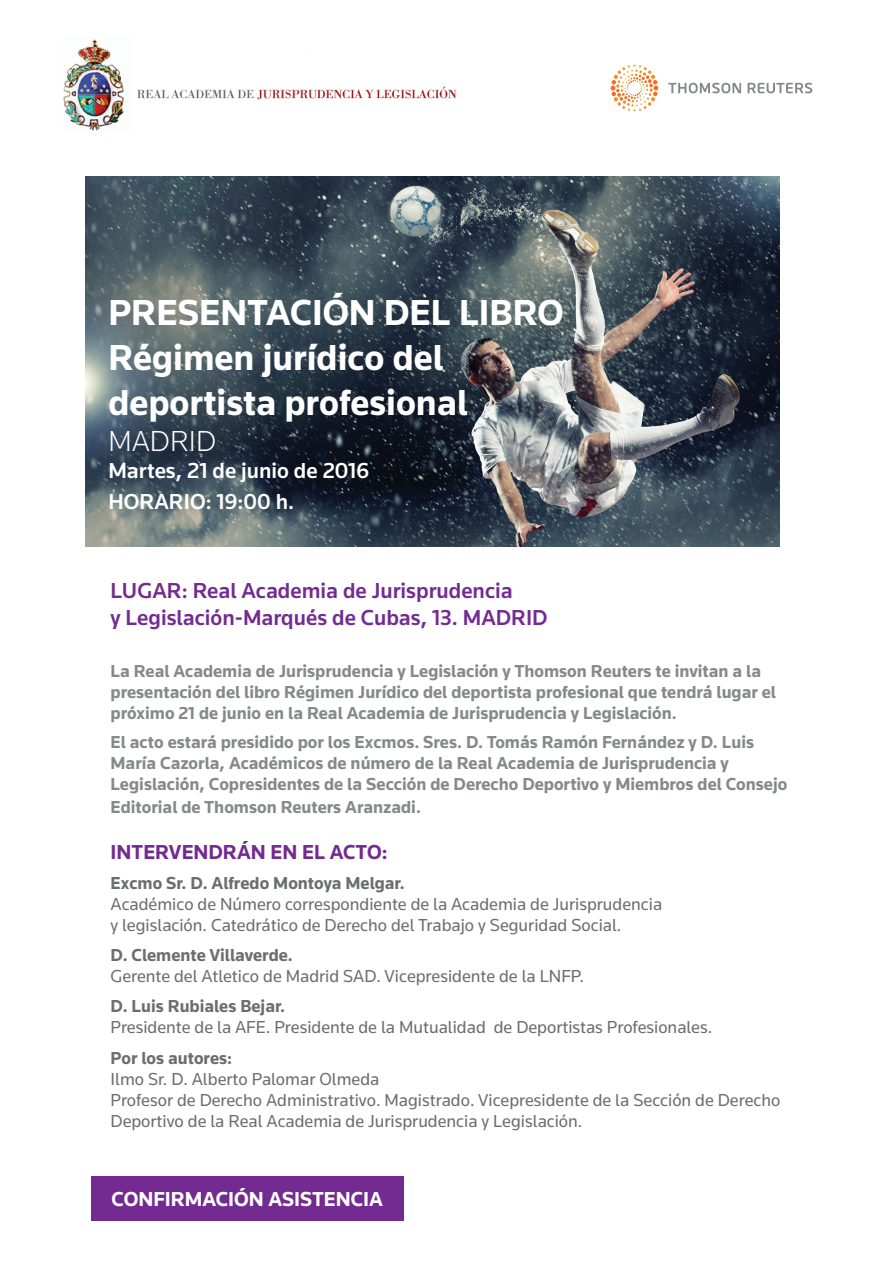
<style>
.page{position:relative;width:893px;height:1263px;background:#fff}
.page>*{position:absolute;margin:0;border:0;box-sizing:border-box;transform-origin:0 0}
.t1{font:700 37.5px/45px "Knowledge";color:#fff}
.t2{font:300 30px "Knowledge";color:#fff}
.t3{font:500 22.5px/27px "Knowledge";color:#742b91}
.t4{font:500 22.5px/31.2px "Knowledge";color:#fff}
.t5{font:700 21px "Knowledge";color:#fff}
.t6{font:700 21px "Knowledge";color:#742b91}
.t7{font:700 18px/21.5px "Knowledge";color:#86888b}
.t8{font:18px/21px "Knowledge";color:#6c6d70}
.t9{font:700 18px "Knowledge";color:#6c6d70}
</style>
<div class="page">
<img style="left:85px;top:176px;width:695px;height:370px">
<svg style="left:668px;top:83px;width:144px;height:10px"></svg>
<svg style="left:611px;top:65px;width:47px;height:46px"></svg>
<div style="left:91px;top:1176px;width:313px;height:44px;background:#742b91"></div>
<img style="left:64px;top:39px;width:392px;height:92px">
<h1 class="t1" style="left:108px;top:289px;width:457px">PRESENTACIÓN DEL LIBRO<br>Régimen jurídico del deportista profesional</h1>
<h2 class="t2" style="left:108px;top:422px;width:109px">MADRID</h2>
<p class="t4" style="left:108px;top:454px;width:262px">Martes, 21 de junio de 2016<br>HORARIO: 19:00 h.</p>
<p class="t3" style="left:111px;top:576px;width:438px">LUGAR: Real Academia de Jurisprudencia<br>y Legislación-Marqués de Cubas, 13. MADRID</p>
<p class="t7" style="left:111px;top:660px;width:667px;line-height:21px">La Real Academia de Jurisprudencia y Legislación y Thomson Reuters te invitan a la presentación del libro Régimen Jurídico del deportista profesional que tendrá lugar el próximo 21 de junio en la Real Academia de Jurisprudencia y Legislación.</p>
<p class="t7" style="left:111px;top:731px;width:678px">El acto estará presidido por los Excmos. Sres. D. Tomás Ramón Fernández y D. Luis María Cazorla, Académicos de número de la Real Academia de Jurisprudencia y Legislación, Copresidentes de la Sección de Derecho Deportivo y Miembros del Consejo Editorial de Thomson Reuters Aranzadi.</p>
<p class="t6" style="left:111px;top:839px;width:278px">INTERVENDRÁN EN EL ACTO:</p>
<p class="t9" style="left:111px;top:872px;width:296px">Excmo Sr. D. Alfredo Montoya Melgar.</p>
<p class="t8" style="left:111px;top:893px;width:553px">Académico de Número correspondiente de la Academia de Jurisprudencia y legislación. Catedrático de Derecho del Trabajo y Seguridad Social.</p>
<p class="t9" style="left:111px;top:944px;width:184px">D. Clemente Villaverde.</p>
<p class="t8" style="left:111px;top:965px;width:475px">Gerente del Atletico de Madrid SAD. Vicepresidente de la LNFP.</p>
<p class="t9" style="left:111px;top:995px;width:176px">D. Luis Rubiales Bejar.</p>
<p class="t8" style="left:111px;top:1016px;width:603px">Presidente de la AFE. Presidente de la Mutualidad de Deportistas Profesionales.</p>
<p class="t9" style="left:111px;top:1046px;width:123px">Por los autores:</p>
<p class="t8" style="left:111px;top:1068px;width:671px">Ilmo Sr. D. Alberto Palomar Olmeda<br>Profesor de Derecho Administrativo. Magistrado. Vicepresidente de la Sección de Derecho<br>Deportivo de la Real Academia de Jurisprudencia y Legislación.</p>
<p class="t5" style="left:112px;top:1186px;width:273px">CONFIRMACIÓN ASISTENCIA</p>
</div>
